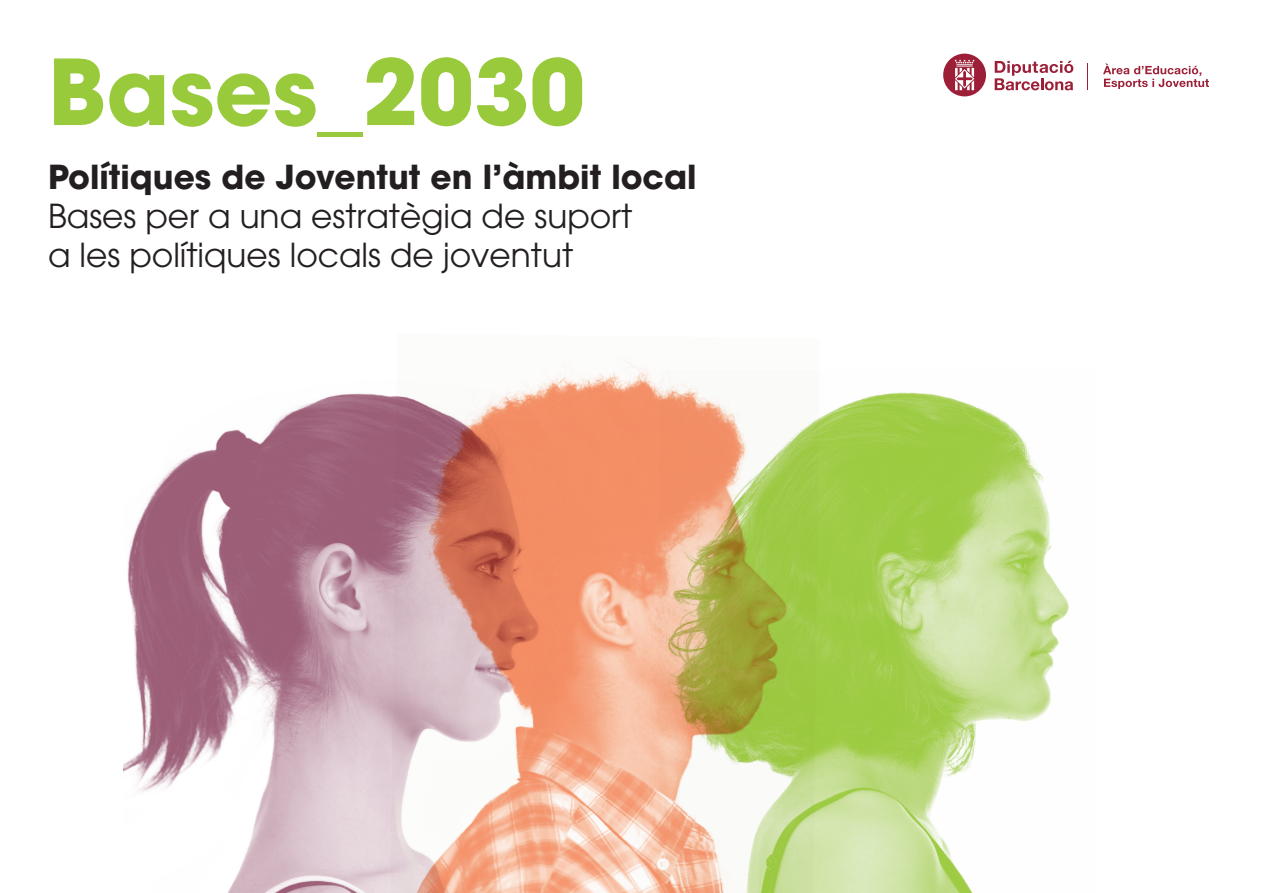
<style>
.page{position:relative;width:1263px;height:893px;background:#fff}
.page>*{position:absolute;margin:0;border:0;box-sizing:border-box;transform-origin:0 0}
.t1{font:700 90px "Avant Garde";color:#99ca3b}
.t2{font:32.85px/39.5px "Avant Garde";color:#231f20}
.t3{font:700 32.85px "Avant Garde";color:#231f20}
</style>
<div class="page">
<img style="left:123px;top:393px;width:267px;height:500px">
<img style="left:820px;top:392px;width:249px;height:501px">
<img style="left:390px;top:362px;width:430px;height:531px">
<svg style="left:1103px;top:64px;width:106px;height:25px"></svg>
<svg style="left:995px;top:61px;width:78px;height:29px"></svg>
<svg style="left:943px;top:54px;width:43px;height:42px"></svg>
<svg style="left:1087px;top:64px;width:1px;height:26px"></svg>
<h1 class="t1" style="left:48px;top:34px;width:539px">Bases_2030</h1>
<p class="t3" style="left:48px;top:155px;width:650px">Polítiques de Joventut en l’àmbit local</p>
<p class="t2" style="left:48px;top:196px;width:586px">Bases per a una estratègia de suport a les polítiques locals de joventut</p>
</div>
